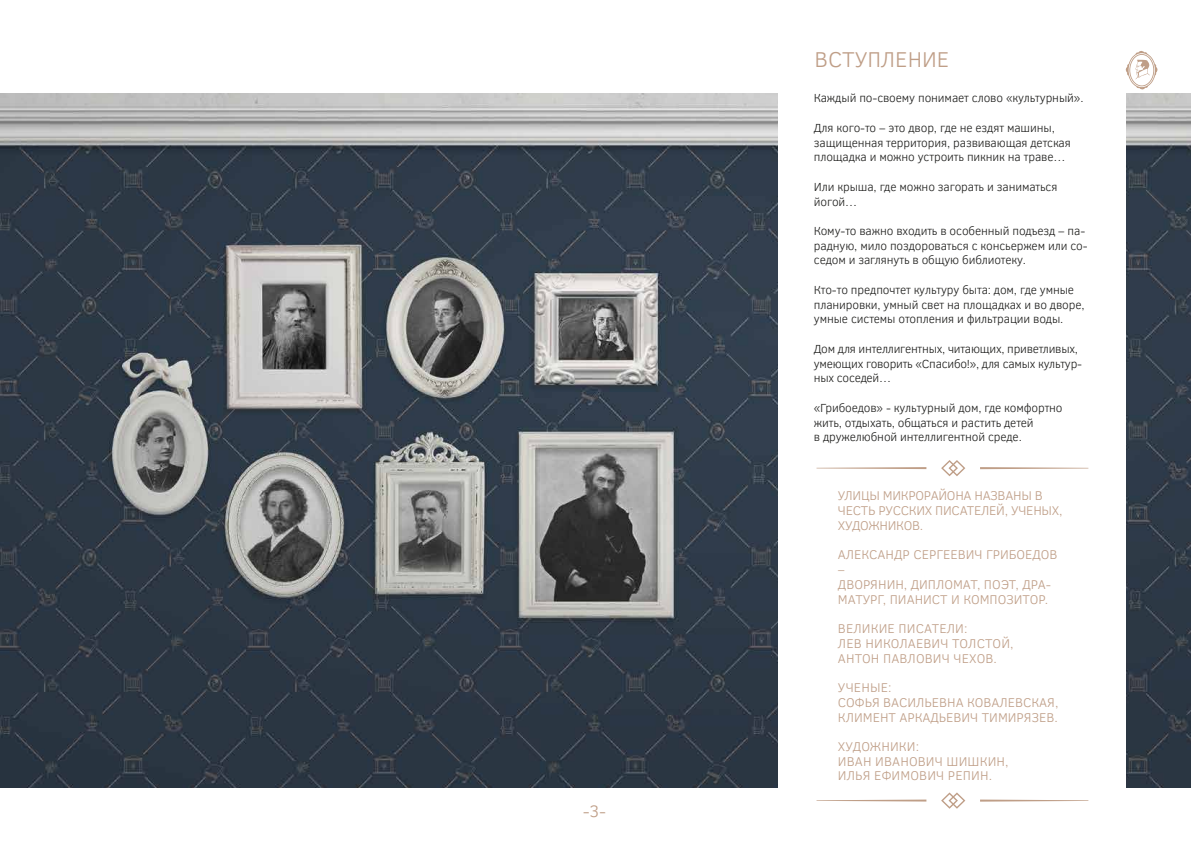
<style>
.page{position:relative;width:1191px;height:842px;background:#fff}
.page>*{position:absolute;margin:0;border:0;box-sizing:border-box;transform-origin:0 0}
.t1{font:300 22px "Clear Sans";color:#bf9e87}
.t2{font:300 17px "Clear Sans";color:#bf9e87}
.t3{font:300 13px/14.7px "Clear Sans";color:#bf9e87}
.t4{font:300 13px/14.7px "Clear Sans";letter-spacing:-.02em;color:#bf9e87}
.t5{font:300 12px/14.7px "Clear Sans";letter-spacing:-.01em;color:#1d1d1b}
</style>
<div class="page">
<img style="left:0;top:94px;width:1191px;height:694px">
<div style="left:778px;top:80px;width:347px;height:730px;background:#fff"></div>
<svg style="left:941px;top:460px;width:24px;height:16px"></svg>
<svg style="left:980px;top:467px;width:108px;height:2px"></svg>
<svg style="left:816px;top:467px;width:110px;height:2px"></svg>
<svg style="left:941px;top:792px;width:24px;height:17px"></svg>
<svg style="left:980px;top:799px;width:108px;height:3px"></svg>
<svg style="left:816px;top:799px;width:110px;height:2px"></svg>
<svg style="left:1125px;top:51px;width:33px;height:39px"></svg>
<h2 class="t2" style="left:583px;top:800px;width:25px">-3-</h2>
<h1 class="t1" style="left:814px;top:45px;width:136px">ВСТУПЛЕНИЕ</h1>
<p class="t5" style="left:814px;top:91px;width:271px">Каждый по-своему понимает слово «культурный».</p>
<p class="t5" style="left:814px;top:120px;width:258px">Для кого-то – это двор, где не ездят машины, защищенная территория, развивающая детская площадка и можно устроить пикник на траве…</p>
<p class="t5" style="left:814px;top:179px;width:245px">Или крыша, где можно загорать и заниматься йогой…</p>
<p class="t5" style="left:814px;top:223px;width:275px">Кому-то важно входить в особенный подъезд – па&shy;радную, мило поздороваться с консьержем или со&shy;седом и заглянуть в общую библиотеку.</p>
<p class="t5" style="left:814px;top:282px;width:272px">Кто-то предпочтет культуру быта: дом, где умные планировки, умный свет на площадках и во дворе, умные системы отопления и фильтрации воды.</p>
<p class="t5" style="left:814px;top:341px;width:270px">Дом для интеллигентных, читающих, приветливых, умеющих говорить «Спасибо!», для самых культур&shy;ных соседей…</p>
<p class="t5" style="left:814px;top:400px;width:250px">«Грибоедов» - культурный дом, где комфортно жить, отдыхать, общаться и растить детей<br>в дружелюбной интеллигентной среде.</p>
<p class="t4" style="left:838px;top:488px;width:226px">УЛИЦЫ МИКРОРАЙОНА НАЗВАНЫ В<br>ЧЕСТЬ РУССКИХ ПИСАТЕЛЕЙ, УЧЕНЫХ,<br>ХУДОЖНИКОВ.</p>
<p class="t3" style="left:838px;top:547px;width:221px">АЛЕКСАНДР СЕРГЕЕВИЧ ГРИБОЕДОВ –<br>ДВОРЯНИН, ДИПЛОМАТ, ПОЭТ, ДРА-<br>МАТУРГ, ПИАНИСТ И КОМПОЗИТОР.</p>
<p class="t3" style="left:838px;top:621px;width:177px">ВЕЛИКИЕ ПИСАТЕЛИ:<br>ЛЕВ НИКОЛАЕВИЧ ТОЛСТОЙ,<br>АНТОН ПАВЛОВИЧ ЧЕХОВ.</p>
<p class="t3" style="left:838px;top:680px;width:222px">УЧЕНЫЕ:<br>СОФЬЯ ВАСИЛЬЕВНА КОВАЛЕВСКАЯ,<br>КЛИМЕНТ АРКАДЬЕВИЧ ТИМИРЯЗЕВ.</p>
<p class="t3" style="left:838px;top:739px;width:172px">ХУДОЖНИКИ:<br>ИВАН ИВАНОВИЧ ШИШКИН,<br>ИЛЬЯ ЕФИМОВИЧ РЕПИН.</p>
</div>
